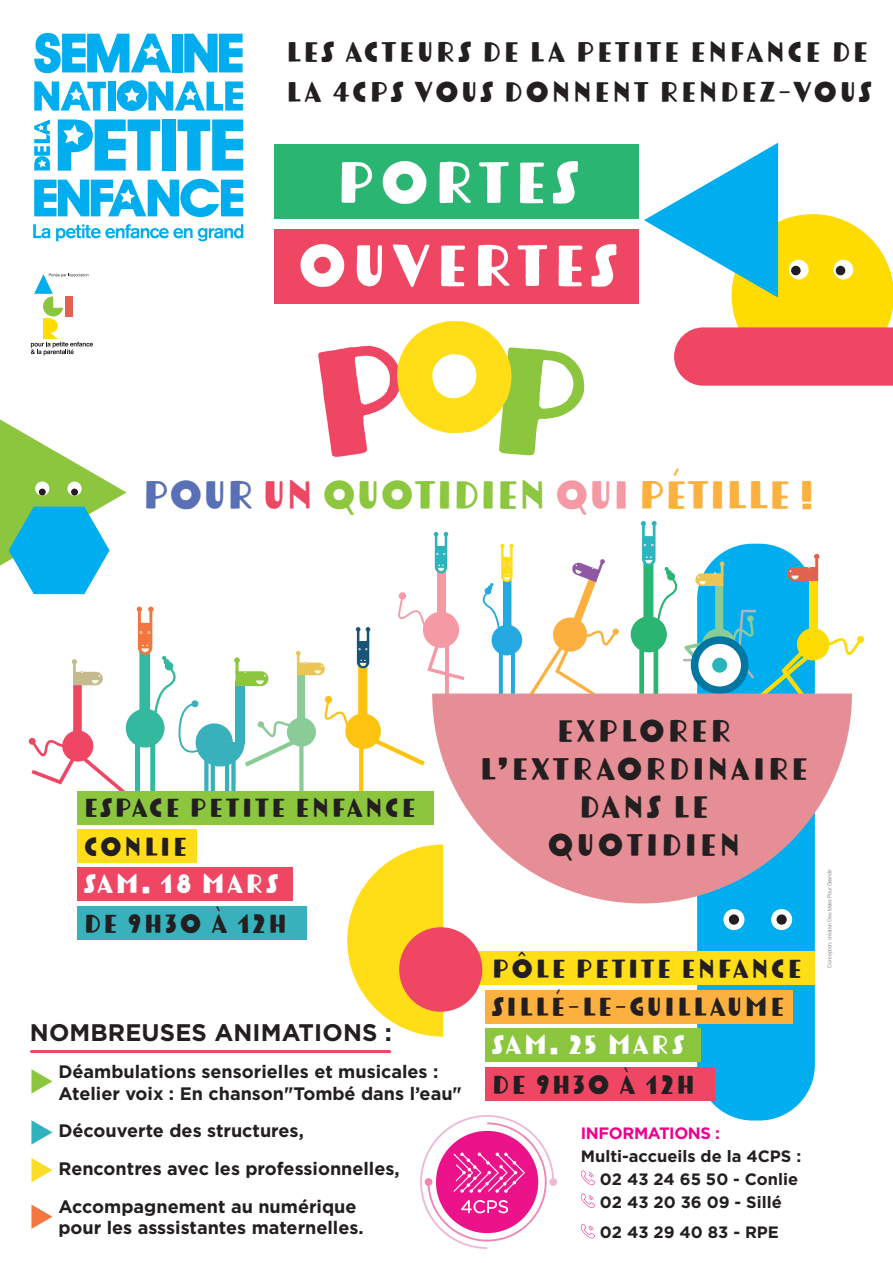
<style>
.page{position:relative;width:893px;height:1263px;background:#fff}
.page>*{position:absolute;margin:0;border:0;box-sizing:border-box;transform-origin:0 0}
.t1{font:59.85px/83.1px "Tomarik Display";color:#fff;text-align:center}
.t2{font:40.35px "Tomarik Display";letter-spacing:-.07em;color:#8dc63f}
.t3{font:31.65px/38px "Tomarik Display";color:#231f20;text-align:center}
.t4{font:28.8px/40.2px "Tomarik Display";color:#231f20}
.t5{font:26.55px/38.2px "Tomarik Display";color:#231f20}
.t6{font:26.55px "Tomarik Display";color:#fff}
.t7{font:700 24px "Gotham";letter-spacing:.005em;color:#231f20}
.t8{font:700 18px/37.8px "Gotham";color:#231f20}
.t9{font:700 16.5px/23px "Gotham";color:#231f20}
.t10{font:700 16.5px "Gotham";letter-spacing:-.025em;color:#ed028c}
.t11{font:5.55px "Helvetica";letter-spacing:-.05em;color:#939598}
.s1{color:#5a70b6}
.s2{color:#ee4764}
.s3{color:#f59aa4}
.s4{color:#fbb13f}
</style>
<div class="page">
<div style="left:697px;top:544px;width:118px;height:576px;background:#00aeef;border-radius:56px"></div>
<div style="left:723px;top:909px;width:21px;height:21px;background:#fff;border-radius:50%"></div>
<div style="left:729px;top:914px;width:10px;height:11px;background:#231f20;border-radius:50%"></div>
<div style="left:771px;top:909px;width:21px;height:21px;background:#fff;border-radius:50%"></div>
<div style="left:776px;top:914px;width:11px;height:11px;background:#231f20;border-radius:50%"></div>
<svg style="left:0;top:419px;width:127px;height:175px"></svg>
<svg style="left:35px;top:481px;width:14px;height:15px"></svg>
<div style="left:39px;top:489px;width:7px;height:6px;background:#231f20;border-radius:50%"></div>
<svg style="left:67px;top:481px;width:15px;height:15px"></svg>
<div style="left:71px;top:489px;width:7px;height:6px;background:#231f20;border-radius:50%"></div>
<svg style="left:318px;top:321px;width:266px;height:136px"></svg>
<svg style="left:34px;top:33px;width:137px;height:40px"></svg>
<div style="left:173px;top:34px;width:10px;height:38px;background:#00aeef"></div>
<svg style="left:184px;top:34px;width:59px;height:38px"></svg>
<svg style="left:34px;top:179px;width:209px;height:38px"></svg>
<svg style="left:58px;top:119px;width:102px;height:52px"></svg>
<div style="left:162px;top:119px;width:14px;height:52px;background:#00aeef"></div>
<svg style="left:178px;top:119px;width:65px;height:52px"></svg>
<svg style="left:34px;top:120px;width:16px;height:50px"></svg>
<div style="left:108px;top:81px;width:7px;height:30px;background:#00aeef"></div>
<svg style="left:34px;top:81px;width:72px;height:30px"></svg>
<svg style="left:117px;top:80px;width:126px;height:31px"></svg>
<svg style="left:33px;top:224px;width:210px;height:17px"></svg>
<svg style="left:31px;top:273px;width:62px;height:82px"></svg>
<svg style="left:644px;top:143px;width:249px;height:243px"></svg>
<div style="left:789px;top:260px;width:19px;height:19px;background:#fff;border-radius:50%"></div>
<div style="left:791px;top:266px;width:10px;height:9px;background:#231f20;border-radius:50%"></div>
<svg style="left:833px;top:260px;width:20px;height:19px"></svg>
<div style="left:836px;top:266px;width:9px;height:9px;background:#231f20;border-radius:50%"></div>
<svg style="left:347px;top:845px;width:96px;height:192px"></svg>
<div style="left:345px;top:713px;width:36px;height:36px;background:#fec210;border-radius:50%"></div>
<svg style="left:631px;top:521px;width:46px;height:172px"></svg>
<svg style="left:483px;top:544px;width:39px;height:149px"></svg>
<div style="left:797px;top:628px;width:32px;height:32px;background:#ffdc01;border-radius:50%"></div>
<svg style="left:827px;top:635px;width:38px;height:20px"></svg>
<svg style="left:683px;top:554px;width:136px;height:139px"></svg>
<svg style="left:28px;top:607px;width:322px;height:184px"></svg>
<div style="left:437px;top:568px;width:8px;height:55px;background:#f59aa4"></div>
<svg style="left:434px;top:532px;width:14px;height:41px"></svg>
<svg style="left:356px;top:592px;width:108px;height:199px"></svg>
<svg style="left:530px;top:559px;width:89px;height:134px"></svg>
<svg style="left:432px;top:693px;width:420px;height:210px;fill:#e68e95"></svg>
<div style="left:77px;top:829px;width:120px;height:34px;background:#ffdd17"></div>
<div style="left:77px;top:867px;width:216px;height:34px;background:#ef4763"></div>
<div style="left:77px;top:791px;width:357px;height:33px;background:#8bc63e"></div>
<div style="left:77px;top:906px;width:230px;height:34px;background:#38b1bd"></div>
<div style="left:486px;top:990px;width:307px;height:33px;background:#fbb03f"></div>
<div style="left:486px;top:1028px;width:215px;height:34px;background:#8bc63e"></div>
<div style="left:472px;top:951px;width:343px;height:34px;background:#ffdd17"></div>
<div style="left:486px;top:1067px;width:229px;height:34px;background:#ef4763"></div>
<div style="left:274px;top:229px;width:365px;height:74px;background:#ef4763"></div>
<div style="left:274px;top:144px;width:365px;height:75px;background:#2bb572"></div>
<div style="left:399px;top:927px;width:83px;height:85px;background:#ef4763;border-radius:50%"></div>
<hr style="left:31px;top:1050px;width:359px;height:3px;background:#ee4764">
<svg style="left:31px;top:1069px;width:22px;height:24px"></svg>
<svg style="left:31px;top:1120px;width:22px;height:24px"></svg>
<svg style="left:31px;top:1158px;width:22px;height:24px"></svg>
<svg style="left:31px;top:1204px;width:22px;height:25px"></svg>
<svg style="left:581px;top:1170px;width:14px;height:15px"></svg>
<svg style="left:581px;top:1193px;width:14px;height:15px"></svg>
<svg style="left:581px;top:1224px;width:14px;height:14px"></svg>
<svg style="left:420px;top:1115px;width:137px;height:134px"></svg>
<h3 class="t4" style="left:285px;top:29px;width:589px">LES ACTEURS DE LA PETITE ENFANCE DE<br>LA 4CPS VOUS DONNENT RENDEZ-VOUS</h3>
<h1 class="t1" style="left:295px;top:135px;width:327px">PORTES<br>OUVERTES</h1>
<h2 class="t2" style="left:141px;top:460px;width:676px"><span class="s1">POUR</span> <span class="s2">UN</span> QUOTIDIEN <span class="s3">QUI</span> <span class="s4">PÉTILLE !</span></h2>
<h3 class="t5" style="left:83px;top:786px;width:336px">ESPACE PETITE ENFANCE<br>CONLIE</h3>
<h3 class="t6" style="left:83px;top:861px;width:198px">SAM. 18 MARS</h3>
<h3 class="t5" style="left:83px;top:902px;width:207px">DE 9H30 À 12H</h3>
<h3 class="t7" style="left:30px;top:1019px;width:363px">NOMBREUSES ANIMATIONS :</h3>
<p class="t8" style="left:58px;top:1061px;width:405px;line-height:21.3px">Déambulations sensorielles et musicales :<br>Atelier voix : En chanson"Tombé dans l’eau"</p>
<p class="t8" style="left:58px;top:1112px;width:343px">Découverte des structures,<br>Rencontres avec les professionnelles,<br>Accompagnement au numérique</p>
<p class="t8" style="left:58px;top:1208px;width:307px">pour les asssistantes maternelles.</p>
<h3 class="t3" style="left:478px;top:709px;width:332px">EXPLORER<br>L’EXTRAORDINAIRE<br>DANS LE<br>QUOTIDIEN</h3>
<h3 class="t5" style="left:491px;top:947px;width:313px">PÔLE PETITE ENFANCE<br>SILLÉ-LE-GUILLAUME</h3>
<h3 class="t6" style="left:491px;top:1022px;width:196px">SAM. 25 MARS</h3>
<h3 class="t5" style="left:491px;top:1063px;width:207px">DE 9H30 À 12H</h3>
<p class="t10" style="left:581px;top:1123px;width:141px">INFORMATIONS :</p>
<p class="t9" style="left:600px;top:1144px;width:203px;text-indent:-19px">Multi-accueils de la 4CPS :<br>02 43 24 65 50 - Conlie<br>02 43 20 36 09 - Sillé</p>
<p class="t9" style="left:600px;top:1220px;width:180px">02 43 29 40 83 - RPE</p>
<p class="t11" style="left:826px;top:968px;width:100px;rotate:-90deg">Conception, création Des Idées Pour Grandir</p>
</div>
